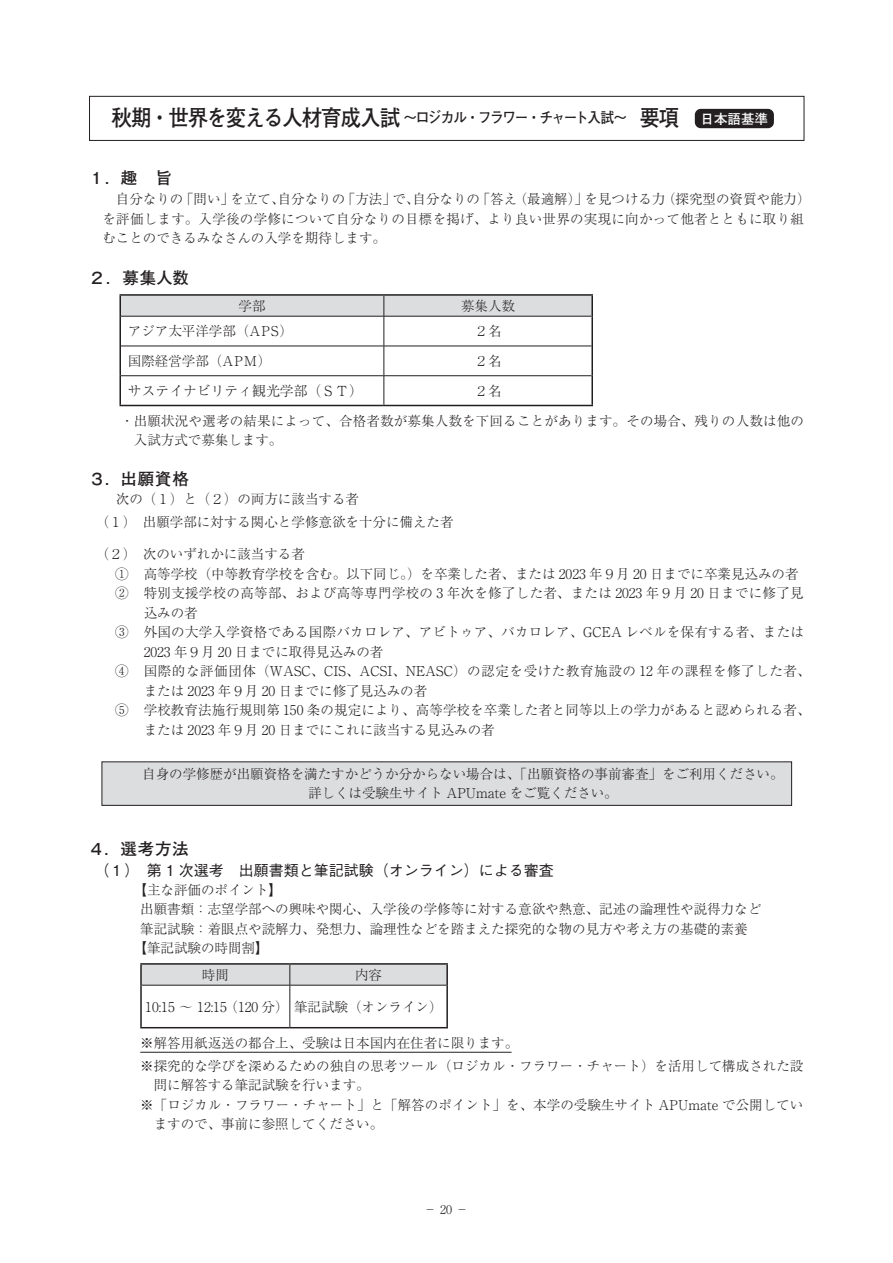
<style>
.page{position:relative;width:893px;height:1263px;background:#fff}
.page>*{position:absolute;margin:0;border:0;box-sizing:border-box;transform-origin:0 0}
.t1{font:700 16.5px "Futo Go B101 Pro";letter-spacing:.04em;color:#231f20}
.t2{font:500 15px "Gothic BBB Pr 6";color:#231f20}
.t3{font:700 14.85px "Futo Go B101 Pro";letter-spacing:-.1em;color:#231f20;scale:.92 1}
.t4{font:300 13.8px "Ryumin Pro";color:#231f20}
.t5{font:300 13.5px/19.5px "Ryumin Pro";color:#231f20}
.t6{font:300 13.5px "Ryumin Pro";letter-spacing:.045em;color:#231f20}
.t7{font:300 13.5px "Ryumin Pro";letter-spacing:.025em;color:#231f20}
.t8{font:300 13.5px "Ryumin Pro";letter-spacing:.02em;color:#231f20}
.t9{font:700 13.5px "Futo Go B101 Pro";color:#fff}
.t10{font:300 12px "Ryumin Pr 6";color:#231f20}
.s1{font-size:22.35px}
</style>
<div class="page">
<hr style="left:140px;top:1052px;width:371px;height:1px;background:#231f20">
<hr style="left:140px;top:963px;width:150px;height:2px;background:#231f20">
<hr style="left:140px;top:965px;width:2px;height:20px;background:#231f20">
<hr style="left:290px;top:963px;width:158px;height:2px;background:#231f20">
<hr style="left:446px;top:965px;width:2px;height:20px;background:#231f20">
<hr style="left:140px;top:985px;width:2px;height:42px;background:#231f20">
<hr style="left:446px;top:985px;width:2px;height:42px;background:#231f20">
<hr style="left:140px;top:1027px;width:150px;height:1px;background:#231f20">
<hr style="left:290px;top:1027px;width:158px;height:1px;background:#231f20">
<svg style="left:141px;top:964px;width:306px;height:21px;background:#d1d2d4"></svg>
<hr style="left:142px;top:985px;width:148px;height:1px;background:#231f20">
<hr style="left:290px;top:985px;width:156px;height:1px;background:#231f20">
<hr style="left:290px;top:985px;width:1px;height:42px;background:#231f20">
<div style="left:695px;top:109px;width:79px;height:19px;background:#231f20;border-radius:6px"></div>
<div style="left:89px;top:96px;width:715px;height:45px;border:1px solid #231f20"></div>
<div style="left:102px;top:762px;width:690px;height:43px;background:#dcdddf"></div>
<hr style="left:119px;top:294px;width:265px;height:2px;background:#231f20">
<hr style="left:119px;top:296px;width:2px;height:20px;background:#231f20">
<hr style="left:384px;top:294px;width:209px;height:2px;background:#231f20">
<hr style="left:591px;top:296px;width:2px;height:20px;background:#231f20">
<hr style="left:119px;top:316px;width:2px;height:30px;background:#231f20">
<hr style="left:591px;top:316px;width:2px;height:30px;background:#231f20">
<hr style="left:119px;top:346px;width:2px;height:30px;background:#231f20">
<hr style="left:591px;top:346px;width:2px;height:30px;background:#231f20">
<hr style="left:119px;top:376px;width:2px;height:29px;background:#231f20">
<hr style="left:591px;top:376px;width:2px;height:29px;background:#231f20">
<hr style="left:119px;top:405px;width:265px;height:1px;background:#231f20">
<hr style="left:384px;top:405px;width:209px;height:1px;background:#231f20">
<svg style="left:120px;top:295px;width:472px;height:21px;background:#d2d2d4"></svg>
<hr style="left:121px;top:316px;width:263px;height:1px;background:#231f20">
<hr style="left:384px;top:316px;width:207px;height:1px;background:#231f20">
<hr style="left:384px;top:316px;width:1px;height:30px;background:#231f20">
<hr style="left:121px;top:346px;width:263px;height:1px;background:#231f20">
<hr style="left:384px;top:346px;width:207px;height:1px;background:#231f20">
<svg style="left:384px;top:346px;width:1px;height:59px"></svg>
<hr style="left:121px;top:375px;width:263px;height:1px;background:#231f20">
<hr style="left:384px;top:375px;width:207px;height:1px;background:#231f20">
<p class="t3" style="left:111px;top:106px;width:619px"><span class="s1">秋期・世界を変える人材育成入試</span> ～ロジカル・フラワー・チャート入試～　<span class="s1">要項</span></p>
<p class="t9" style="left:700px;top:108px;width:69px">日本語基準</p>
<p class="t1" style="left:88px;top:165px;width:85px">１．趣　旨</p>
<p class="t5" style="left:102px;top:188px;width:710px">　自分なりの「問い」を立て、自分なりの「方法」で、自分なりの「答え（最適解）」を見つける力（探究型の資質や能力）を評価します。入学後の学修について自分なりの目標を掲げ、より良い世界の実現に向かって他者とともに取り組むことのできるみなさんの入学を期待します。</p>
<p class="t1" style="left:89px;top:264px;width:102px">２．募集人数</p>
<p class="t5" style="left:239px;top:295px;width:28px">学部</p>
<p class="t5" style="left:461px;top:295px;width:55px">募集人数</p>
<p class="t5" style="left:128px;top:320px;width:167px">アジア太平洋学部（APS）</p>
<p class="t5" style="left:475px;top:320px;width:28px">２名</p>
<p class="t5" style="left:128px;top:350px;width:145px">国際経営学部（APM）</p>
<p class="t5" style="left:475px;top:350px;width:28px">２名</p>
<p class="t4" style="left:128px;top:380px;width:236px">サステイナビリティ観光学部（ＳＴ）</p>
<p class="t5" style="left:475px;top:380px;width:28px">２名</p>
<p class="t5" style="left:134px;top:410px;width:672px;text-indent:-14px">・出願状況や選考の結果によって、合格者数が募集人数を下回ることがあります。その場合、残りの人数は他の入試方式で募集します。</p>
<p class="t1" style="left:89px;top:465px;width:102px">３．出願資格</p>
<p class="t5" style="left:96px;top:487px;width:359px;line-height:22.5px;text-indent:7px">　次の（１）と（２）の両方に該当する者<br>（１）　出願学部に対する関心と学修意欲を十分に備えた者</p>
<p class="t5" style="left:96px;top:543px;width:211px">（２）　次のいずれかに該当する者</p>
<p class="t5" style="left:115px;top:563px;width:685px">① 高等学校（中等教育学校を含む。以下同じ。）を卒業した者、または 2023 年９月 20 日までに卒業見込みの者</p>
<p class="t7" style="left:115px;top:582px;width:690px">② 特別支援学校の高等部、および高等専門学校の 3 年次を修了した者、または 2023 年９月 20 日までに修了見</p>
<p class="t5" style="left:144px;top:602px;width:56px">込みの者</p>
<p class="t8" style="left:115px;top:621px;width:690px">③ 外国の大学入学資格である国際バカロレア、アビトゥア、バカロレア、GCEA レベルを保有する者、または</p>
<p class="t5" style="left:144px;top:641px;width:241px">2023 年９月 20 日までに取得見込みの者</p>
<p class="t6" style="left:115px;top:660px;width:697px">④ 国際的な評価団体（WASC、CIS、ACSI、NEASC）の認定を受けた教育施設の 12 年の課程を修了した者、</p>
<p class="t5" style="left:144px;top:680px;width:285px">または 2023 年９月 20 日までに修了見込みの者</p>
<p class="t5" style="left:115px;top:699px;width:697px">⑤ 学校教育法施行規則第 150 条の規定により、高等学校を卒業した者と同等以上の学力があると認められる者、</p>
<p class="t5" style="left:144px;top:719px;width:352px">または 2023 年９月 20 日までにこれに該当する見込みの者</p>
<p class="t5" style="left:142px;top:763px;width:643px;text-align:center">自身の学修歴が出願資格を満たすかどうか分からない場合は、「出願資格の事前審査」をご利用ください。詳しくは受験生サイト APUmate をご覧ください。</p>
<p class="t1" style="left:88px;top:836px;width:102px">４．選考方法</p>
<p class="t2" style="left:94px;top:859px;width:461px">（１）　第 1 次選考　出願書類と筆記試験（オンライン）による審査</p>
<p class="t5" style="left:133px;top:879px;width:150px">【主な評価のポイント】</p>
<p class="t5" style="left:140px;top:898px;width:623px">出願書類：志望学部への興味や関心、入学後の学修等に対する意欲や熱意、記述の論理性や説得力など</p>
<p class="t5" style="left:140px;top:918px;width:609px">筆記試験：着眼点や読解力、発想力、論理性などを踏まえた探究的な物の見方や考え方の基礎的素養</p>
<p class="t5" style="left:133px;top:937px;width:137px">【筆記試験の時間割】</p>
<p class="t5" style="left:202px;top:964px;width:28px">時間</p>
<p class="t5" style="left:355px;top:964px;width:28px">内容</p>
<p class="t5" style="left:145px;top:996px;width:299px">10:15 ～ 12:15（120 分）筆記試験（オンライン）</p>
<p class="t5" style="left:140px;top:1030px;width:665px;line-height:23px">※解答用紙返送の都合上、受験は日本国内在住者に限ります。<br>※探究的な学びを深めるための独自の思考ツール（ロジカル・フラワー・チャート）を活用して構成された設</p>
<p class="t5" style="left:154px;top:1074px;width:218px">問に解答する筆記試験を行います。</p>
<p class="t5" style="left:140px;top:1094px;width:665px">※「ロジカル・フラワー・チャート」と「解答のポイント」を、本学の受験生サイト APUmate で公開してい</p>
<p class="t5" style="left:154px;top:1113px;width:231px">ますので、事前に参照してください。</p>
<p class="t10" style="left:424px;top:1200px;width:45px">−20−</p>
</div>
